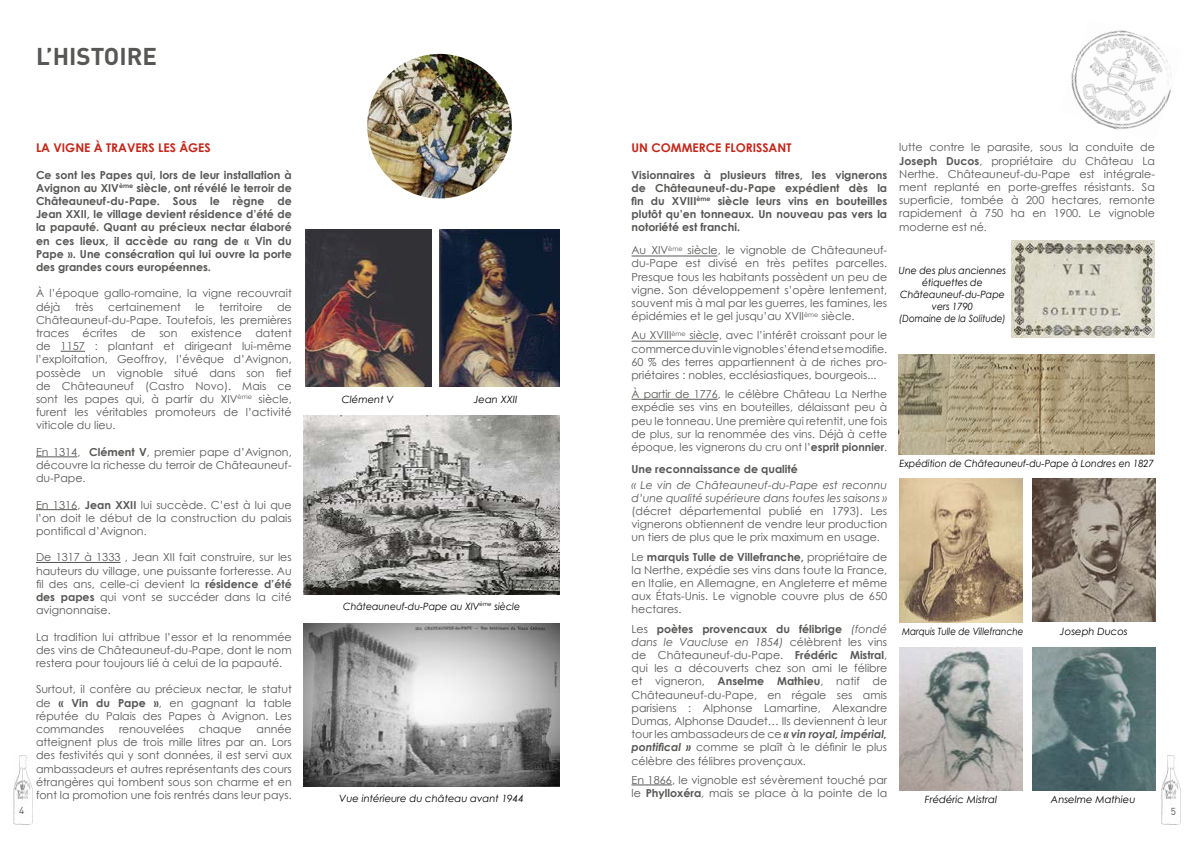
<style>
.page{position:relative;width:1191px;height:842px;background:#fff}
.page>*{position:absolute;margin:0;border:0;box-sizing:border-box;transform-origin:0 0}
.t1{font:700 24px "DIN";color:#575756}
.t2{font:700 12px "Century Gothic";color:#c62518}
.t3{font:11px/13.2px "Century Gothic";color:#585756;text-align:justify}
.t4{font:11px/13.2px "Century Gothic";color:#575756;text-align:justify}
.t5{font:700 11px/13.2px "Century Gothic";color:#575756;text-align:justify}
.t6{font:700 11px/13.2px "Century Gothic";color:#585756;text-align:justify}
.t7{font:italic 11px/13.2px "Century Gothic";color:#585756}
.t8{font:italic 10px/12px "Century Gothic";color:#000;text-align:center;scale:.94 1}
.t9{font:italic 10px "Century Gothic";color:#000}
.t10{font:italic 10px "Century Gothic";color:#000;scale:.88 1}
.t11{font:10px "DIN";color:#575756}
.s1{font-weight:700}
.s2{color:#585856}
.s3{font-style:italic}
.s4{font-weight:700;font-style:italic}
</style>
<div class="page">
<img style="left:14px;top:756px;width:19px;height:68px">
<img style="left:1161px;top:756px;width:19px;height:68px">
<img style="left:1070px;top:30px;width:102px;height:100px">
<hr style="left:631px;top:399px;width:86px;height:1px;background:#585756">
<hr style="left:631px;top:785px;width:41px;height:1px;background:#585756">
<svg style="left:61px;top:351px;width:24px;height:1px"></svg>
<hr style="left:36px;top:456px;width:41px;height:1px;background:#575756">
<hr style="left:36px;top:509px;width:41px;height:1px;background:#575756">
<hr style="left:36px;top:562px;width:85px;height:1px;background:#575756">
<img style="left:304px;top:416px;width:255px;height:178px">
<img style="left:304px;top:623px;width:255px;height:163px">
<img style="left:898px;top:354px;width:256px;height:100px">
<img style="left:899px;top:647px;width:123px;height:143px">
<img style="left:1032px;top:647px;width:123px;height:143px">
<img style="left:305px;top:229px;width:126px;height:157px">
<img style="left:439px;top:229px;width:120px;height:157px">
<img style="left:367px;top:54px;width:145px;height:145px">
<img style="left:899px;top:479px;width:123px;height:143px">
<img style="left:1032px;top:479px;width:123px;height:143px">
<img style="left:1011px;top:241px;width:143px;height:96px">
<hr style="left:631px;top:256px;width:86px;height:1px;background:#585856">
<hr style="left:631px;top:341px;width:86px;height:1px;background:#585856">
<h1 class="t1" style="left:36px;top:41px;width:122px">L’HISTOIRE</h1>
<p class="t2" style="left:36px;top:140px;width:176px">LA VIGNE À TRAVERS LES ÂGES</p>
<p class="t5" style="left:36px;top:168px;width:257px">Ce sont les Papes qui, lors de leur installation à Avignon au XIV<sup>ème</sup> siècle, ont révélé le terroir de Châteauneuf-du-Pape. Sous le règne de Jean XXII, le village devient résidence d’été de la papauté. Quant au précieux nectar élaboré en ces lieux, il accède au rang de « Vin du Pape ». Une consécration qui lui ouvre la porte des grandes cours européennes.</p>
<p class="t4" style="left:36px;top:287px;width:257px">À l’époque gallo-romaine, la vigne recouvrait déjà</p>
<p class="t4" style="left:75px;top:300px;width:20px">très</p>
<p class="t4" style="left:108px;top:300px;width:74px">certainement</p>
<p class="t4" style="left:195px;top:300px;width:11px">le</p>
<p class="t4" style="left:219px;top:300px;width:45px">territoire</p>
<p class="t4" style="left:36px;top:300px;width:257px;text-indent:241px">de Châteauneuf-du-Pape. Toutefois, les premières traces écrites de son existence datent de 1157 : plantant et dirigeant lui-même l’exploitation, Geoffroy, l’évêque d’Avignon, possède un vignoble situé dans son fief de Châteauneuf (Castro Novo). Mais ce sont les papes qui, à partir du XIV<sup>ème</sup> siècle, furent les véritables promoteurs de l’activité viticole du lieu.</p>
<p class="t4" style="left:36px;top:445px;width:257px">En 1314, <span class="s1">Clément V</span>, premier pape d’Avignon, découvre la richesse du terroir de Châteauneuf&shy;du-Pape.</p>
<p class="t4" style="left:36px;top:498px;width:257px">En 1316, <span class="s1">Jean XXII</span> lui succède. C’est à lui que l’on doit le début de la construction du palais pontifical d’Avignon.</p>
<p class="t4" style="left:36px;top:551px;width:257px">De 1317 à 1333 , Jean XII fait construire, sur les hauteurs du village, une puissante forteresse. Au fil des ans, celle-ci devient la <span class="s1">résidence d’été des papes</span> qui vont se succéder dans la cité avignonnaise.</p>
<p class="t4" style="left:36px;top:630px;width:257px">La tradition lui attribue l’essor et la renommée des vins de Châteauneuf-du-Pape, dont le nom restera pour toujours lié à celui de la papauté.</p>
<p class="t4" style="left:36px;top:683px;width:257px">Surtout, il confère au précieux nectar, le statut de <span class="s1">« Vin du Pape »</span>, en gagnant la table réputée du Palais des Papes à Avignon. Les commandes</p>
<p class="t4" style="left:36px;top:722px;width:257px;text-indent:220px">année atteignent plus de trois mille litres par an. Lors des festivités qui y sont données, il est servi aux ambassadeurs et autres représentants des cours étrangères qui tombent sous son charme et en font la promotion une fois rentrés dans leur pays.</p>
<p class="t4" style="left:119px;top:722px;width:67px">renouvelées</p>
<p class="t4" style="left:199px;top:722px;width:44px">chaque</p>
<p class="t9" style="left:342px;top:393px;width:53px">Clément V</p>
<p class="t9" style="left:474px;top:393px;width:45px">Jean XXII</p>
<p class="t8" style="left:343px;top:600px;width:190px">Châteauneuf-du-Pape au XIV<sup>ème</sup> siècle</p>
<p class="t9" style="left:339px;top:792px;width:186px">Vue intérieure du château avant 1944</p>
<p class="t2" style="left:631px;top:140px;width:161px">UN COMMERCE FLORISSANT</p>
<p class="t6" style="left:631px;top:168px;width:257px">Visionnaires à plusieurs titres, les vignerons de Châteauneuf-du-Pape expédient dès la fin du XVIII<sup>ème</sup> siècle leurs vins en bouteilles plutôt qu’en tonneaux. Un nouveau pas vers la notoriété est franchi.</p>
<p class="t3" style="left:631px;top:243px;width:257px">Au XIV<sup>ème</sup> siècle, le vignoble de Châteauneuf&shy;du-Pape est divisé en très petites parcelles.<br>Presque tous les habitants possèdent un peu de vigne. Son développement s’opère lentement, souvent mis à mal par les guerres, les famines, les épidémies et le gel jusqu’au XVII<sup>ème</sup> siècle.</p>
<p class="t3" style="left:631px;top:329px;width:257px">Au XVIII<sup>ème</sup> siècle, avec l’intérêt croissant pour le commerce du vin le vignoble s’étend et se modifie.<br>60 % des terres appartiennent à de riches pro&shy;priétaires : nobles, ecclésiastiques, bourgeois...</p>
<p class="t3" style="left:631px;top:387px;width:257px">À partir de 1776, le célèbre Château La Nerthe expédie ses vins en bouteilles, délaissant peu à peu le tonneau. Une première qui retentit, une fois de plus, sur la renommée des vins. Déjà à cette époque, les vignerons du cru ont l’<span class="s1">esprit pionnier</span>.</p>
<p class="t6" style="left:631px;top:462px;width:168px">Une reconnaissance de qualité</p>
<p class="t7" style="left:631px;top:478px;width:257px">« Le vin de Châteauneuf-du-Pape est reconnu d’une qualité supérieure dans toutes les saisons »</p>
<p class="t3" style="left:631px;top:504px;width:257px">(décret départemental publié en 1793). Les vignerons obtiennent de vendre leur production un tiers de plus que le prix maximum en usage.</p>
<p class="t3" style="left:631px;top:550px;width:257px">Le <span class="s1">marquis Tulle de Villefranche,</span> propriétaire de la Nerthe, expédie <span class="s2">ses vins dans toute la France, en Italie, en Allemagne, en A</span>ngleterre et même aux États-Unis. Le vignoble couvre plus de 650 hectares.</p>
<p class="t3" style="left:631px;top:622px;width:257px">Les <span class="s1">poètes provencaux du félibrige</span> <span class="s3">(fondé dans le Vaucluse en 1854)</span> célèbrent les vins de Châteauneuf-du-Pape. <span class="s1">Frédéric Mistral</span>, qui les a découverts chez son ami le félibre et vigneron, <span class="s1">Anselme Mathieu</span>, natif de Châteauneuf-du-Pape, en régale ses amis parisiens : Alphonse Lamartine, Alexandre Dumas, Alphonse Daudet… Ils deviennent à leur tour les ambassadeurs de ce <span class="s4">« vin royal, impérial, pontifical »</span> comme se plaît à le définir le plus célèbre des félibres provençaux.</p>
<p class="t3" style="left:631px;top:773px;width:257px">En 1866, le vignoble est sévèrement touché par le <span class="s1">Phylloxéra</span>, mais se place à la pointe de la</p>
<p class="t3" style="left:899px;top:141px;width:257px">lutte contre le parasite, sous la conduite de <span class="s1">Joseph Ducos</span>, propriétaire du Château La Nerthe. Châteauneuf-du-Pape est intégrale&shy;ment replanté en porte-greffes résistants. Sa superficie, tombée à 200 hectares, remonte rapidement à 750 ha en 1900. Le vignoble moderne est né.</p>
<p class="t8" style="left:899px;top:264px;width:115px">Une des plus anciennes étiquettes de<br>Châteauneuf-du-Pape vers 1790<br>(Domaine de la Solitude)</p>
<p class="t8" style="left:899px;top:457px;width:272px">Expédition de Châteauneuf-du-Pape à Londres en 1827</p>
<p class="t10" style="left:902px;top:625px;width:139px">Marquis Tulle de Villefranche</p>
<p class="t9" style="left:1060px;top:625px;width:69px">Joseph Ducos</p>
<p class="t9" style="left:924px;top:793px;width:74px">Frédéric Mistral</p>
<p class="t9" style="left:1051px;top:793px;width:86px">Anselme Mathieu</p>
<p class="t11" style="left:19px;top:804px;width:7px">4</p>
<p class="t11" style="left:1170px;top:805px;width:7px">5</p>
</div>
